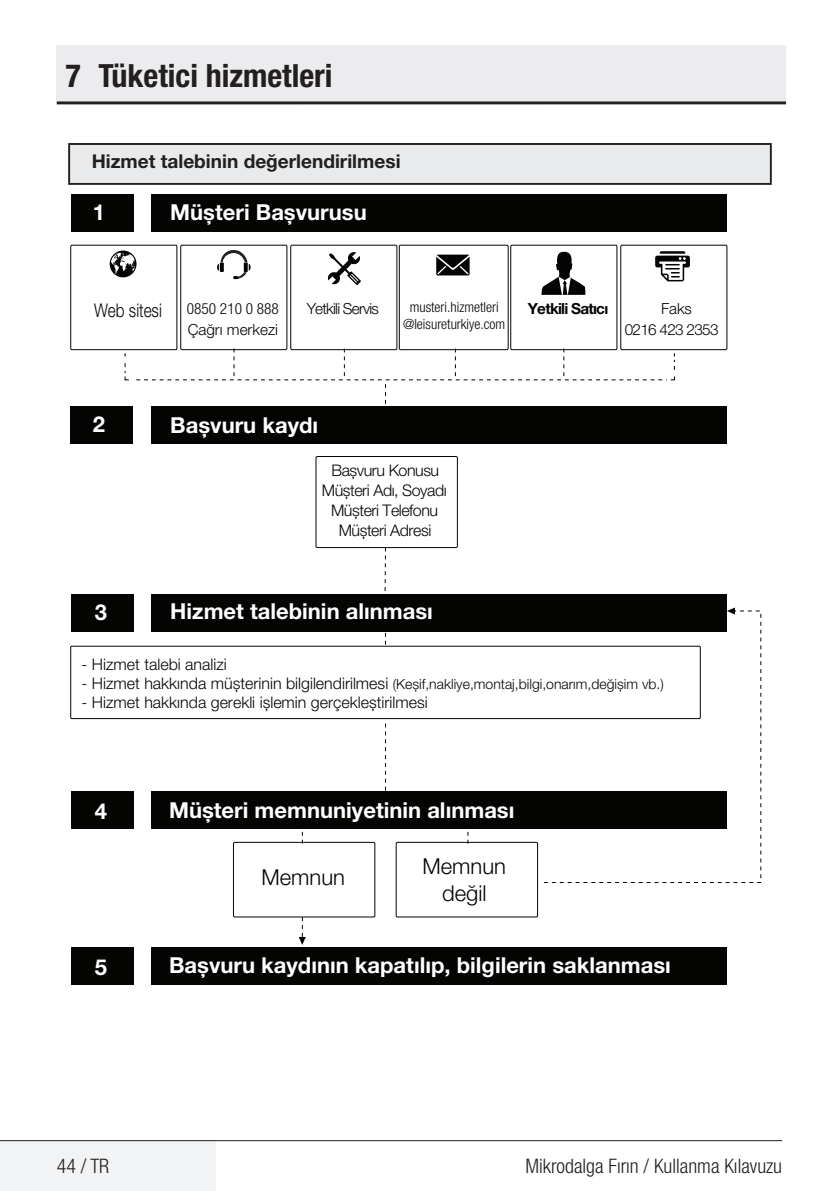
<style>
.page{position:relative;width:840px;height:1191px;background:#fff}
.page>*{position:absolute;margin:0;border:0;box-sizing:border-box;transform-origin:0 0}
.Unite_Baslik_Icerik{font:700 condensed 32px "Helvetica Neue LT Pro";color:#231f20}
.t1{font:700 22px "Helvetica Neue LT Pro";color:#fff}
.t2{font:300 22px/26.4px "Helvetica Neue LT Pro";color:#040503;text-align:center}
.t3{font:300 condensed 20px "Helvetica Neue LT Pro";color:#231f20}
.t4{font:700 19px "Helvetica Neue LT Pro";color:#231f20}
.t5{font:300 18.8px "Helvetica Neue LT Pro";color:#040503;scale:.81 1}
.t6{font:300 16px "Helvetica Neue LT Pro";color:#040503}
.t7{font:300 16px/20px "Helvetica Neue LT Pro";letter-spacing:-.03em;color:#040503;text-align:center}
.t8{font:300 15.4px "Helvetica Neue LT Pro";letter-spacing:-.045em;color:#040503}
.t9{font:300 15.4px/21px "Helvetica Neue LT Pro";color:#040503}
.t10{font:700 15.4px "Helvetica Neue LT Pro";letter-spacing:-.05em;color:#040503}
.t11{font:300 condensed 14.2px/17px "Helvetica Neue LT Pro";color:#040503;text-align:center}
.t12{font:300 14px "Helvetica Neue LT Pro";color:#040503}
.s1{font-stretch:condensed}
.s2{font-size:16px}
</style>
<div class="page">
<div style="left:0;top:1140px;width:215px;height:51px;background:#f2f3f4"></div>
<hr style="left:0;top:1140px;width:781px;height:1px;background:#231f20">
<div style="left:57px;top:45px;width:728px;height:58px;background:#ececee"></div>
<hr style="left:57px;top:102px;width:728px;height:2px;background:#231f20">
<div style="left:69px;top:144px;width:701px;height:40px;background:#e9eaeb"></div>
<hr style="left:68px;top:143px;width:703px;height:2px;background:#231f20">
<hr style="left:68px;top:145px;width:2px;height:38px;background:#231f20">
<hr style="left:769px;top:145px;width:2px;height:38px;background:#231f20">
<hr style="left:68px;top:183px;width:703px;height:2px;background:#231f20">
<div style="left:71px;top:194px;width:63px;height:38px;background:#040503"></div>
<div style="left:152px;top:194px;width:574px;height:38px;background:#040503"></div>
<div style="left:152px;top:791px;width:574px;height:38px;background:#040503"></div>
<div style="left:71px;top:791px;width:63px;height:38px;background:#040503"></div>
<div style="left:71px;top:594px;width:63px;height:38px;background:#040503"></div>
<div style="left:152px;top:594px;width:574px;height:38px;background:#040503"></div>
<div style="left:71px;top:406px;width:62px;height:37px;background:#040503"></div>
<div style="left:151px;top:406px;width:575px;height:37px;background:#040503"></div>
<div style="left:395px;top:842px;width:142px;height:75px;border:1px solid #040503"></div>
<div style="left:233px;top:842px;width:142px;height:75px;border:1px solid #040503"></div>
<div style="left:70px;top:245px;width:107px;height:105px;border:1px solid #040503"></div>
<div style="left:620px;top:245px;width:107px;height:105px;border:1px solid #040503"></div>
<div style="left:510px;top:245px;width:107px;height:105px;border:1px solid #040503"></div>
<div style="left:398px;top:245px;width:110px;height:105px;border:1px solid #040503"></div>
<div style="left:290px;top:245px;width:107px;height:105px;border:1px solid #040503"></div>
<div style="left:180px;top:245px;width:107px;height:105px;border:1px solid #040503"></div>
<svg style="left:124px;top:363px;width:5px;height:18px"></svg>
<svg style="left:384px;top:548px;width:2px;height:43px"></svg>
<svg style="left:385px;top:723px;width:1px;height:68px"></svg>
<svg style="left:136px;top:348px;width:539px;height:56px"></svg>
<div style="left:315px;top:456px;width:142px;height:92px;border:1px solid #040503"></div>
<div style="left:70px;top:645px;width:630px;height:74px;border:1px solid #040503"></div>
<div style="left:152px;top:947px;width:574px;height:38px;background:#040503"></div>
<div style="left:71px;top:947px;width:63px;height:38px;background:#040503"></div>
<svg style="left:542px;top:610px;width:219px;height:273px"></svg>
<svg style="left:726px;top:607px;width:8px;height:7px"></svg>
<svg style="left:298px;top:917px;width:7px;height:28px"></svg>
<svg style="left:110px;top:250px;width:26px;height:27px"></svg>
<svg style="left:217px;top:250px;width:33px;height:29px"></svg>
<svg style="left:327px;top:252px;width:33px;height:33px"></svg>
<svg style="left:436px;top:255px;width:33px;height:20px"></svg>
<svg style="left:541px;top:251px;width:44px;height:44px"></svg>
<svg style="left:655px;top:251px;width:34px;height:30px"></svg>
<p class="Unite_Baslik_Icerik" style="left:66px;top:56px;width:268px">7 Tüketici hizmetleri</p>
<p class="t4" style="left:92px;top:150px;width:310px">Hizmet talebinin değerlendirilmesi</p>
<p class="t1" style="left:93px;top:198px;width:14px">1</p>
<p class="t1" style="left:170px;top:198px;width:198px">Müșteri Bașvurusu</p>
<p class="t5" style="left:94px;top:298px;width:85px">Web sitesi</p>
<p class="t9" style="left:187px;top:297px;width:93px"><span class="s1">0850 210 0 888<br></span>Çağrı merkezi</p>
<p class="t11" style="left:403px;top:299px;width:104px">musteri.hizmetleri @leisureturkiye.com</p>
<p class="t8" style="left:306px;top:299px;width:74px">Yetkili Servis</p>
<p class="t10" style="left:527px;top:298px;width:82px">Yetkili Satıcı</p>
<p class="t8" style="left:660px;top:299px;width:32px">Faks</p>
<p class="t8" style="left:624px;top:320px;width:95px">0216 423 2353</p>
<p class="t1" style="left:93px;top:410px;width:14px">2</p>
<p class="t1" style="left:95px;top:599px;width:14px">3</p>
<p class="t1" style="left:170px;top:412px;width:149px">Bașvuru kaydı</p>
<p class="t7" style="left:322px;top:460px;width:126px">Bașvuru Konusu<br>Müșteri Adı, Soyadı<br>Müșteri Telefonu<br>Müșteri Adresi</p>
<p class="t1" style="left:170px;top:598px;width:264px">Hizmet talebinin alınması</p>
<p class="t6" style="left:81px;top:654px;width:147px">- Hizmet talebi analizi</p>
<p class="t12" style="left:81px;top:675px;width:583px"><span class="s2">- Hizmet hakkında müșterinin bilgilendirilmesi</span> (Keșif,nakliye,montaj,bilgi,onarım,değișim vb.)</p>
<p class="t6" style="left:81px;top:692px;width:347px">- Hizmet hakkında gerekli ișlemin gerçekleștirilmesi</p>
<p class="t1" style="left:95px;top:797px;width:14px">4</p>
<p class="t1" style="left:169px;top:796px;width:347px">Müșteri memnuniyetinin alınması</p>
<p class="t2" style="left:261px;top:863px;width:85px">Memnun</p>
<p class="t2" style="left:422px;top:852px;width:85px">Memnun değil</p>
<p class="t1" style="left:95px;top:953px;width:14px">5</p>
<p class="t1" style="left:169px;top:952px;width:503px">Bașvuru kaydının kapatılıp, bilgilerin saklanması</p>
<p class="t3" style="left:57px;top:1154px;width:54px">44 / TR</p>
<p class="t3" style="left:525px;top:1154px;width:258px">Mikrodalga Fırın / Kullanma Kılavuzu</p>
</div>
